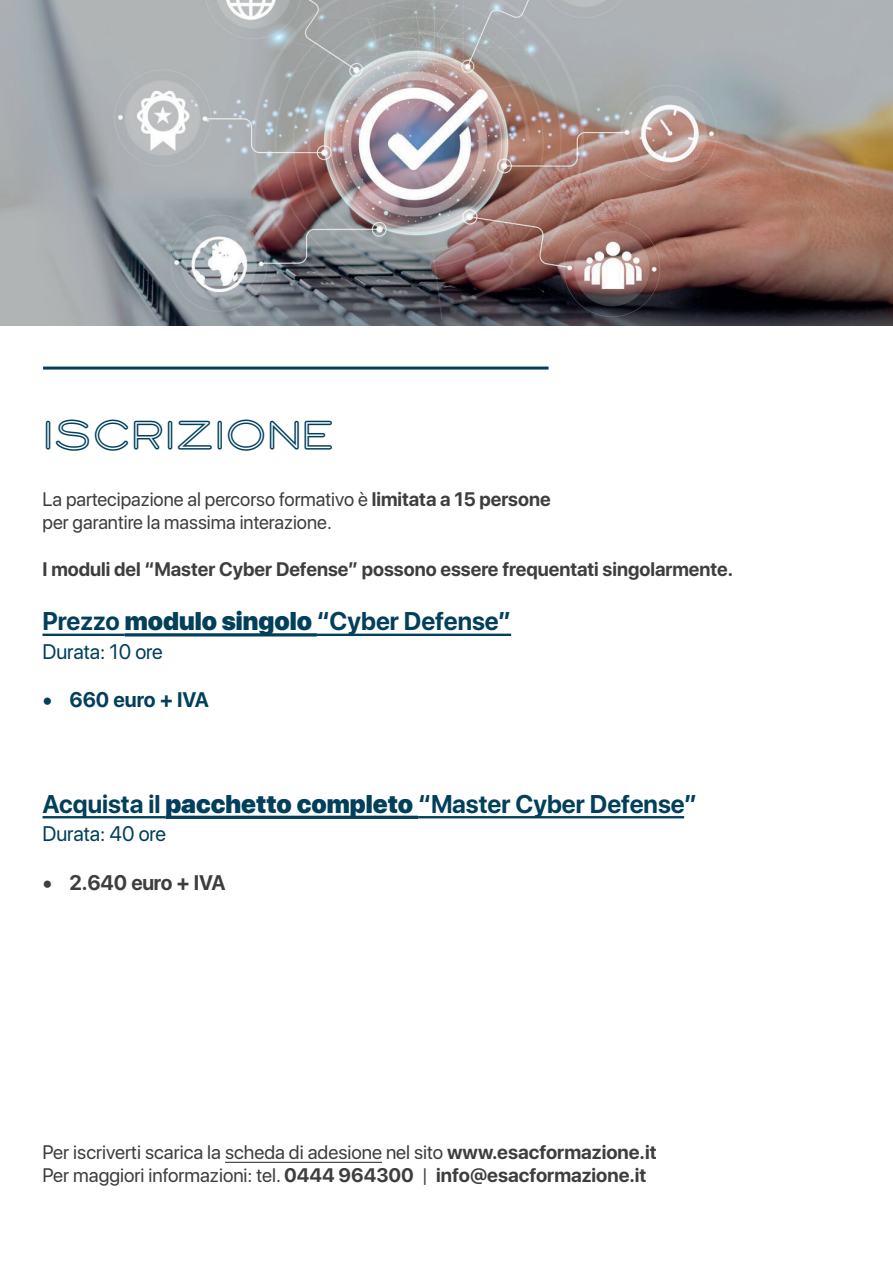
<style>
.page{position:relative;width:893px;height:1263px;background:#fff}
.page>*{position:absolute;margin:0;border:0;box-sizing:border-box;transform-origin:0 0}
.t1{font:500 36px "Stormline PERSONALUSEONLY";color:#013f5b}
.t2{font:700 25.5px "SF Pro Display";color:#013f5b}
.t3{font:21px "SF Pro Display";color:#013f5b}
.t4{font:700 21px "SF Pro Display";letter-spacing:-.01em;color:#3e3e3f}
.t5{font:700 21px "SF Pro Display";color:#013f5b}
.t6{font:19.5px/23.4px "SF Pro Display";color:#3e3e3f}
.t7{font:700 19.5px "SF Pro Display";color:#3e3e3f}
.s1{font-weight:700}
.s2{font-weight:900}
</style>
<div class="page">
<hr style="left:43px;top:367px;width:506px;height:3px;background:#013f5b">
<img style="left:0;top:0;width:893px;height:325px">
<hr style="left:43px;top:634px;width:82px;height:2px;background:#013f5b">
<hr style="left:125px;top:633px;width:192px;height:3px;background:#013f5b">
<hr style="left:317px;top:634px;width:194px;height:2px;background:#013f5b">
<hr style="left:43px;top:816px;width:122px;height:2px;background:#013f5b">
<hr style="left:165px;top:816px;width:253px;height:3px;background:#013f5b">
<hr style="left:418px;top:816px;width:266px;height:2px;background:#013f5b">
<hr style="left:225px;top:1162px;width:157px;height:1px;background:#3e3e3f">
<h1 class="t1" style="left:43px;top:404px;width:293px">ISCRIZIONE</h1>
<p class="t6" style="left:43px;top:487px;width:510px">La partecipazione al percorso formativo è <span class="s1">limitata a 15 persone </span>per garantire la massima interazione.</p>
<p class="t7" style="left:43px;top:558px;width:692px">I moduli del “Master Cyber Defense” possono essere frequentati singolarmente.</p>
<h2 class="t2" style="left:43px;top:606px;width:470px">Prezzo <span class="s2">modulo singolo</span> “Cyber Defense”</h2>
<p class="t3" style="left:43px;top:635px;width:122px">Durata: 10 ore</p>
<p class="t5" style="left:43px;top:688px;width:168px">• 660 euro + IVA</p>
<h2 class="t2" style="left:43px;top:789px;width:656px">Acquista il <span class="s2">pacchetto completo</span> “Master Cyber Defense”</h2>
<p class="t3" style="left:43px;top:817px;width:125px">Durata: 40 ore</p>
<p class="t4" style="left:43px;top:870px;width:185px">• 2.640 euro + IVA</p>
<p class="t6" style="left:43px;top:1140px;width:616px">Per iscriverti scarica la scheda di adesione nel sito <span class="s1">www.esacformazione.it<br></span>Per maggiori informazioni: tel. <span class="s1">0444 964300</span> | <span class="s1">info@esacformazione.it</span></p>
</div>
